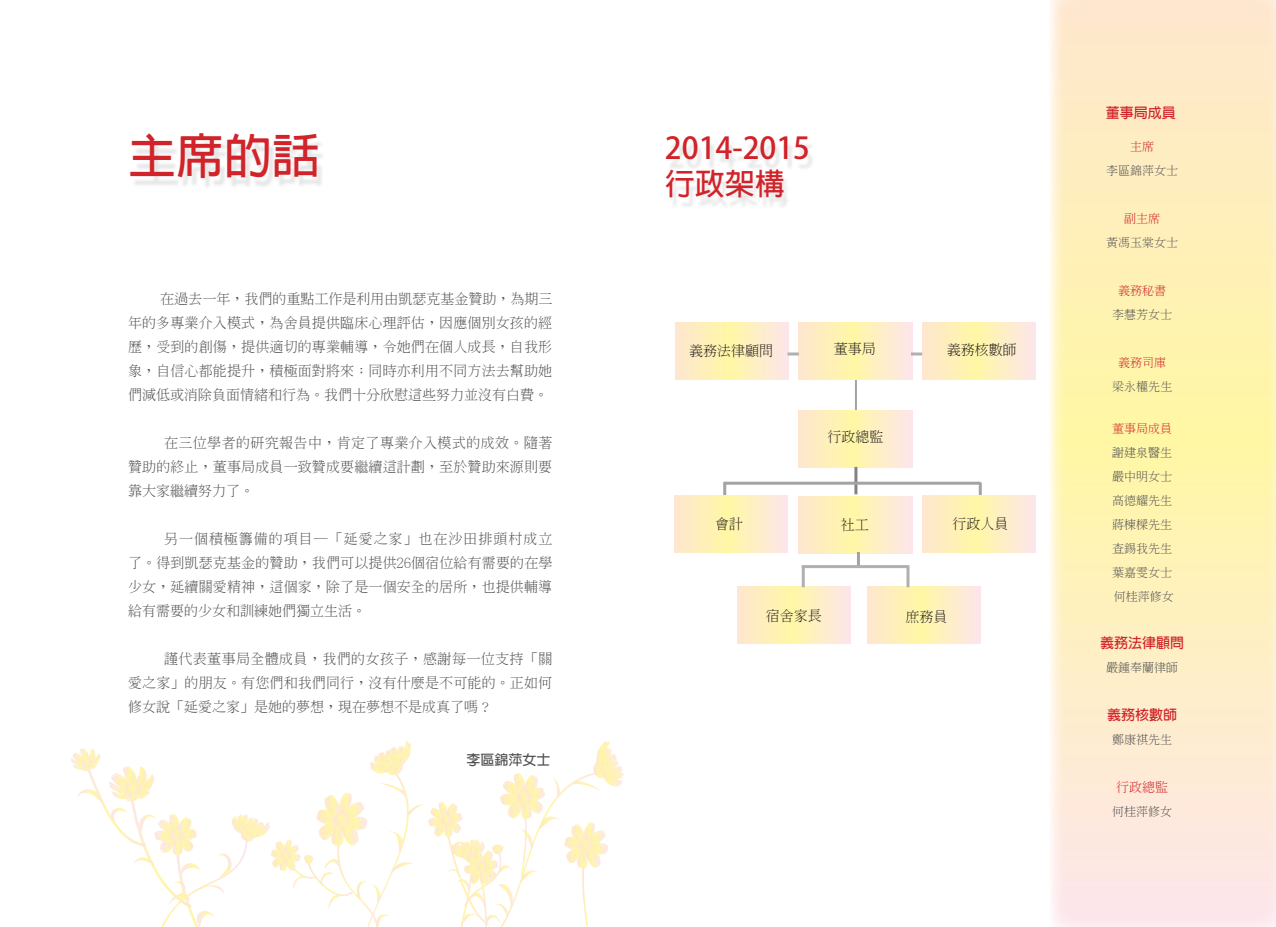
<style>
.page{position:relative;width:1276px;height:927px;background:#fff}
.page>*{position:absolute;margin:0;border:0;box-sizing:border-box;transform-origin:0 0}
.t1{font:700 48px "Adobe Fan Heiti Std";color:#d1232a}
.t2{font:700 30px "Adobe Fan Heiti Std";color:#d1232a}
.t3{font:300 14px/24px "Adobe Ming Std";letter-spacing:.01em;color:#505052;text-align:justify}
.t4{font:300 14px "Adobe Ming Std";color:#231f20}
.t5{font:700 14px "Adobe Fan Heiti Std";color:#d1232a}
.t6{font:700 14px "Adobe Fan Heiti Std";color:#505052}
.t7{font:300 13px "Adobe Ming Std";color:#d1232a}
.t8{font:300 12px "Adobe Ming Std";color:#505052}
.t9{font:300 12px "Adobe Ming Std";color:#d1232a}
</style>
<div class="page">
<svg style="left:1050px;top:0;width:226px;height:927px;background:#feefc3"></svg>
<svg style="left:71px;top:741px;width:553px;height:186px"></svg>
<div style="left:132px;top:139px;width:193px;height:51px;background:#9e9e9e;opacity:.26"></div>
<div style="left:667px;top:142px;width:148px;height:67px;background:#9e9e9e;opacity:.26"></div>
<hr style="left:855px;top:377px;width:2px;height:37px;background:#a3a3a3">
<hr style="left:978px;top:482px;width:3px;height:24px;background:#a3a3a3">
<hr style="left:723px;top:482px;width:3px;height:24px;background:#a3a3a3">
<svg style="left:799px;top:323px;width:113px;height:57px;background:#feeec1"></svg>
<svg style="left:922px;top:323px;width:113px;height:57px;background:#feeec1"></svg>
<svg style="left:675px;top:323px;width:114px;height:57px;background:#feeec1"></svg>
<svg style="left:799px;top:411px;width:113px;height:57px;background:#feeec1"></svg>
<svg style="left:799px;top:496px;width:113px;height:57px;background:#feeec1"></svg>
<svg style="left:737px;top:586px;width:113px;height:57px;background:#feeec1"></svg>
<svg style="left:867px;top:587px;width:113px;height:57px;background:#feeec1"></svg>
<svg style="left:922px;top:495px;width:113px;height:57px;background:#feeec1"></svg>
<svg style="left:674px;top:495px;width:113px;height:57px;background:#feeec1"></svg>
<hr style="left:854px;top:467px;width:3px;height:27px;background:#828282">
<hr style="left:857px;top:552px;width:3px;height:15px;background:#a3a3a3">
<hr style="left:801px;top:565px;width:107px;height:3px;background:#b0b0b0">
<hr style="left:906px;top:565px;width:3px;height:22px;background:#b0b0b0">
<hr style="left:802px;top:566px;width:3px;height:21px;background:#b0b0b0">
<hr style="left:723px;top:482px;width:257px;height:3px;background:#a3a3a3">
<svg style="left:911px;top:352px;width:11px;height:3px"></svg>
<svg style="left:787px;top:352px;width:12px;height:3px"></svg>
<p class="t1" style="left:128px;top:127px;width:193px">主席的話</p>
<p class="t3" style="left:128px;top:286px;width:426px;text-indent:32px">在過去一年，我們的重點工作是利用由凱瑟克基金贊助，為期三年的多專業介入模式，為舍員提供臨床心理評估，因應個別女孩的經歷，受到的創傷，提供適切的專業輔導，令她們在個人成長，自我形象，自信心都能提升，積極面對將來；同時亦利用不同方法去幫助她們減低或消除負面情緒和行為。我們十分欣慰這些努力並沒有白費。</p>
<p class="t3" style="left:128px;top:430px;width:426px;text-indent:36px">在三位學者的研究報告中，肯定了專業介入模式的成效。隨著贊助的終止，董事局成員一致贊成要繼續這計劃，至於贊助來源則要靠大家繼續努力了。</p>
<p class="t3" style="left:128px;top:526px;width:426px;text-indent:36px">另一個積極籌備的項目─「延愛之家」也在沙田排頭村成立了。得到凱瑟克基金的贊助，我們可以提供26個宿位給有需要的在學少女，延續關愛精神，這個家，除了是一個安全的居所，也提供輔導給有需要的少女和訓練她們獨立生活。</p>
<p class="t3" style="left:128px;top:646px;width:426px;text-indent:36px">謹代表董事局全體成員，我們的女孩子，感謝每一位支持「關愛之家」的朋友。有您們和我們同行，沒有什麼是不可能的。正如何修女說「延愛之家」是她的夢想，現在夢想不是成真了嗎？</p>
<p class="t6" style="left:466px;top:751px;width:85px">李區錦萍女士</p>
<p class="t2" style="left:665px;top:130px;width:147px">2014-2015</p>
<p class="t2" style="left:665px;top:166px;width:121px">行政架構</p>
<p class="t4" style="left:689px;top:343px;width:85px">義務法律顧問</p>
<p class="t4" style="left:834px;top:342px;width:43px">董事局</p>
<p class="t4" style="left:827px;top:429px;width:57px">行政總監</p>
<p class="t4" style="left:946px;top:342px;width:71px">義務核數師</p>
<p class="t4" style="left:715px;top:516px;width:29px">會計</p>
<p class="t4" style="left:841px;top:517px;width:29px">社工</p>
<p class="t4" style="left:952px;top:516px;width:57px">行政人員</p>
<p class="t4" style="left:766px;top:608px;width:57px">宿舍家長</p>
<p class="t4" style="left:905px;top:609px;width:43px">庶務員</p>
<p class="t5" style="left:1106px;top:104px;width:71px">董事局成員</p>
<p class="t9" style="left:1130px;top:140px;width:25px">主席</p>
<p class="t8" style="left:1106px;top:164px;width:73px">李區錦萍女士</p>
<p class="t9" style="left:1124px;top:212px;width:37px">副主席</p>
<p class="t8" style="left:1106px;top:236px;width:73px">黃馮玉棠女士</p>
<p class="t9" style="left:1118px;top:284px;width:49px">義務秘書</p>
<p class="t8" style="left:1112px;top:308px;width:61px">李慧芳女士</p>
<p class="t9" style="left:1118px;top:356px;width:49px">義務司庫</p>
<p class="t8" style="left:1112px;top:380px;width:77px">梁永權先生 　</p>
<p class="t9" style="left:1112px;top:422px;width:61px">董事局成員</p>
<p class="t8" style="left:1112px;top:446px;width:61px">謝建泉醫生</p>
<p class="t8" style="left:1112px;top:470px;width:61px">嚴中明女士</p>
<p class="t8" style="left:1112px;top:494px;width:61px">高德耀先生</p>
<p class="t8" style="left:1112px;top:518px;width:61px">蔣棟樑先生</p>
<p class="t8" style="left:1112px;top:542px;width:61px">查錫我先生</p>
<p class="t8" style="left:1112px;top:566px;width:61px">葉嘉雯女士</p>
<p class="t8" style="left:1113px;top:590px;width:61px">何桂萍修女</p>
<p class="t5" style="left:1100px;top:634px;width:85px">義務法律顧問</p>
<p class="t8" style="left:1106px;top:661px;width:73px">嚴鍾奉蘭律師</p>
<p class="t5" style="left:1107px;top:706px;width:71px">義務核數師</p>
<p class="t8" style="left:1112px;top:733px;width:61px">鄭康祺先生</p>
<p class="t7" style="left:1116px;top:780px;width:53px">行政總監</p>
<p class="t8" style="left:1112px;top:805px;width:61px">何桂萍修女</p>
</div>
